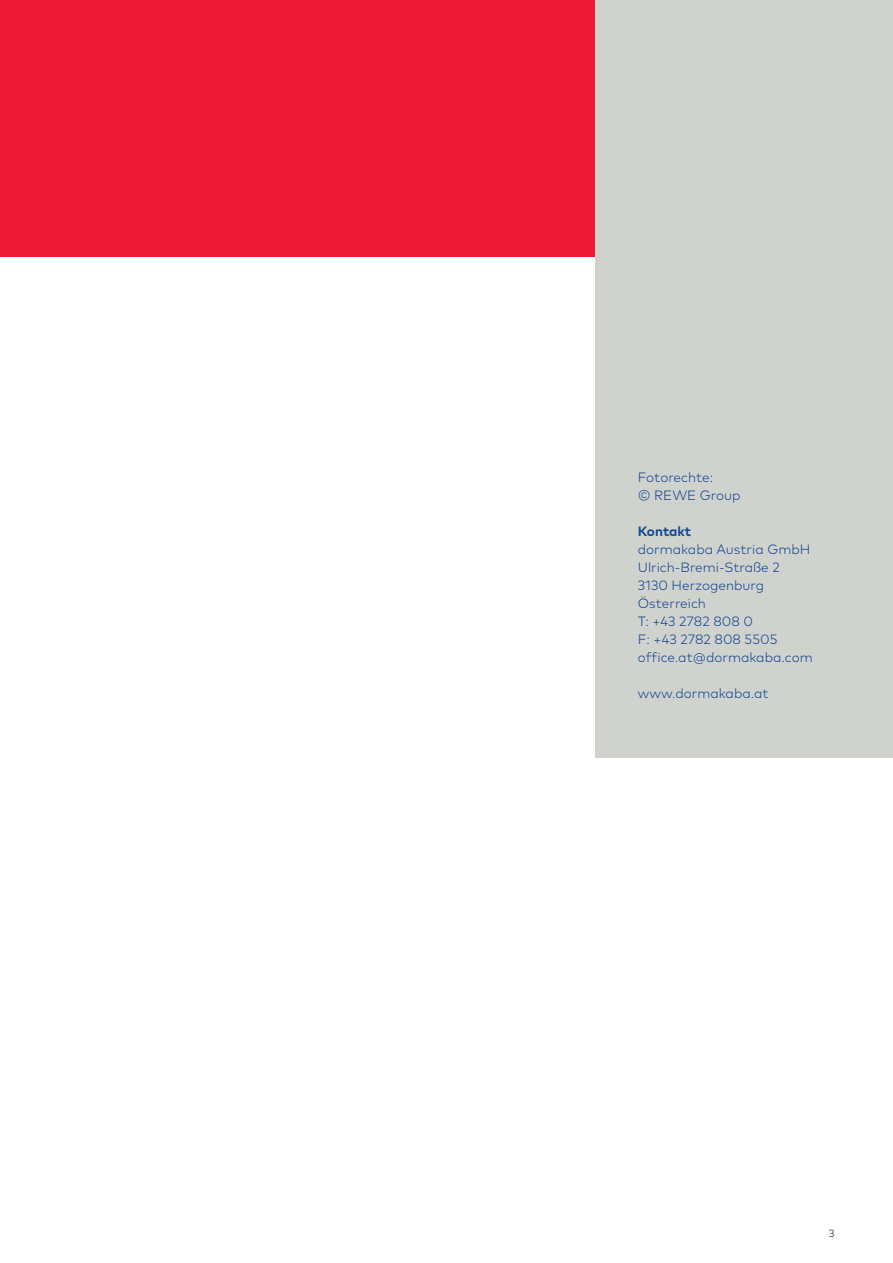
<style>
.page{position:relative;width:893px;height:1263px;background:#fff}
.page>*{position:absolute;margin:0;border:0;box-sizing:border-box;transform-origin:0 0}
.t1{font:300 13.5px/18px "Mark Pro";color:#164891}
.t2{font:700 13.5px "Mark Pro";color:#164891}
.t3{font:300 10.5px "Mark Pro";color:#231f20}
</style>
<div class="page">
<div style="left:0;top:0;width:595px;height:256px;background:#ed1a38"></div>
<div style="left:595px;top:0;width:298px;height:758px;background:#d0d2ce"></div>
<p class="t1" style="left:638px;top:467px;width:104px">Fotorechte:<br>© REWE Group</p>
<p class="t2" style="left:638px;top:520px;width:55px">Kontakt</p>
<p class="t1" style="left:638px;top:539px;width:176px">dormakaba Austria GmbH<br>Ulrich-Bremi-Straße 2<br>3130 Herzogenburg<br>Österreich<br>T: +43 2782 808 0<br>F: +43 2782 808 5505 office.at@dormakaba.com</p>
<p class="t1" style="left:638px;top:683px;width:132px">www.dormakaba.at</p>
<p class="t3" style="left:829px;top:1225px;width:7px">3</p>
</div>
